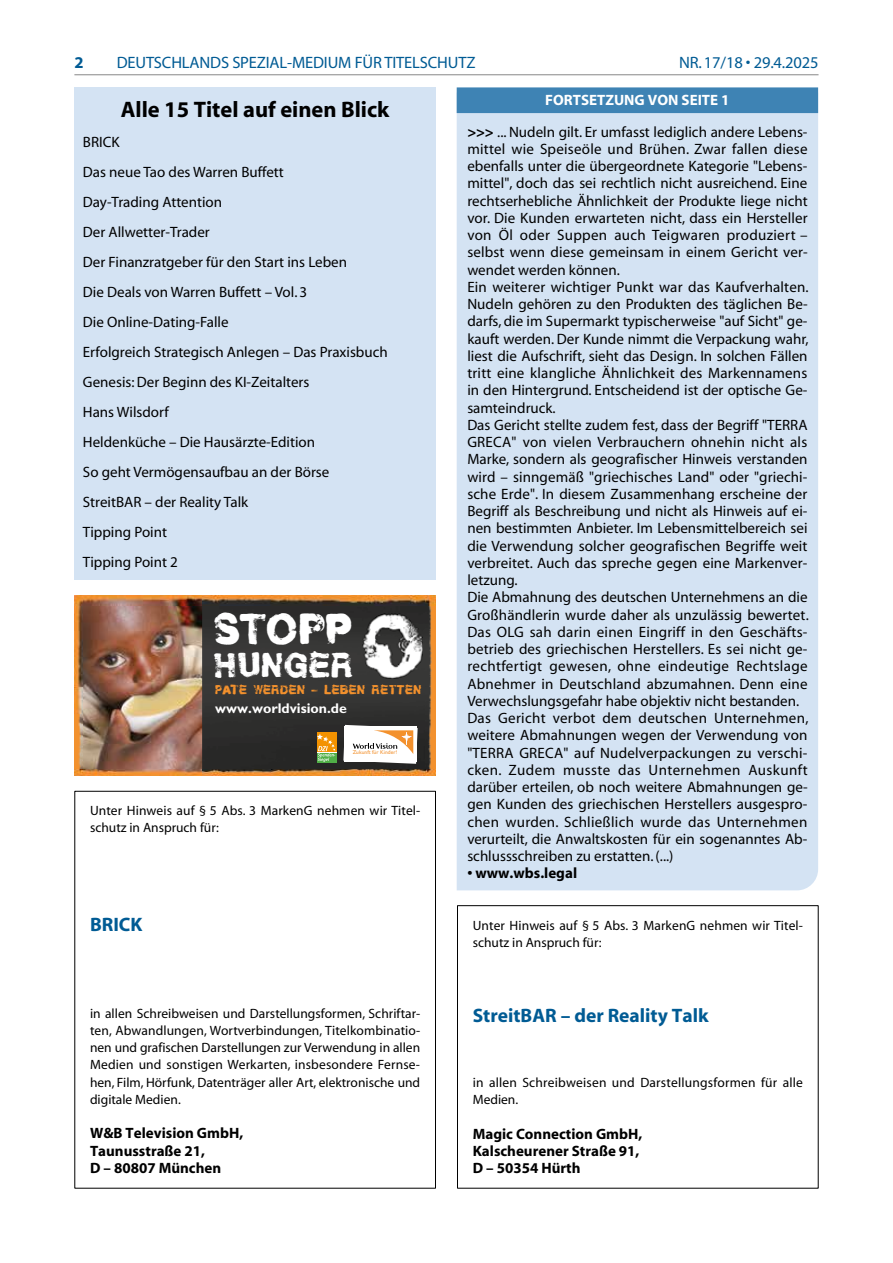
<style>
.page{position:relative;width:893px;height:1263px;background:#fff}
.page>*{position:absolute;margin:0;border:0;box-sizing:border-box;transform-origin:0 0}
.t1{font:41.7px "Helveticrap";color:#fff}
.t2{font:34.5px "Helveticrap";color:#fff}
.t3{font:700 22.5px "Myriad";color:#000}
.t4{font:700 19.5px "Myriad";color:#005b94}
.t5{font:16.5px "Myriad";letter-spacing:-.01em;color:#005b94}
.t6{font:700 16.5px "Myriad";color:#005b94}
.t7{font:15px/17.2px "Myriad";color:#000}
.t8{font:700 15px/17.2px "Myriad";color:#000}
.t9{font:700 15px "Myriad";color:#fff}
.t10{font:700 14.1px "Gill Sans";color:#fff}
.t11{font:13.5px/17.2px "Myriad";letter-spacing:.01em;color:#000}
.t12{font:12.75px "Helveticrap";color:#f3912d}
.t13{font:5.55px "Gill Sans";letter-spacing:.005em;color:#f3912d}
.s1{font-weight:700}
</style>
<div class="page">
<hr style="left:74px;top:74px;width:744px;height:1px;background:#878787">
<div style="left:74px;top:87px;width:362px;height:493px;background:#d4e3f3"></div>
<div style="left:457px;top:113px;width:361px;height:777px;background:#d4e3f3"></div>
<div style="left:457px;top:88px;width:360px;height:24px;background:#3e83b4"></div>
<div style="left:457px;top:87px;width:361px;height:26px;border:2px solid #3e83b4"></div>
<div style="left:457px;top:905px;width:362px;height:283px;border:1px solid #000"></div>
<div style="left:74px;top:791px;width:362px;height:397px;border:1px solid #000"></div>
<img style="left:82px;top:595px;width:344px;height:180px">
<svg style="left:343px;top:725px;width:75px;height:39px"></svg>
<div style="left:317px;top:733px;width:19px;height:29px;background:#fff"></div>
<div style="left:317px;top:733px;width:19px;height:19px;background:#f39200"></div>
<div style="left:317px;top:753px;width:19px;height:9px;background:#50af47"></div>
<svg style="left:317px;top:734px;width:18px;height:28px"></svg>
<img style="left:426px;top:605px;width:10px;height:164px">
<svg style="left:426px;top:595px;width:10px;height:10px"></svg>
<svg style="left:426px;top:769px;width:10px;height:6px"></svg>
<img style="left:74px;top:605px;width:8px;height:164px">
<svg style="left:74px;top:595px;width:8px;height:10px"></svg>
<svg style="left:74px;top:769px;width:8px;height:6px"></svg>
<img style="left:362px;top:613px;width:61px;height:65px">
<p class="t6" style="left:74px;top:54px;width:11px">2</p>
<p class="t5" style="left:117px;top:54px;width:360px">DEUTSCHLANDS SPEZIAL-MEDIUM FÜR TITELSCHUTZ</p>
<p class="t5" style="left:679px;top:54px;width:141px">NR. 17/18 • 29.4.2025</p>
<h3 class="t3" style="left:121px;top:98px;width:270px">Alle 15 Titel auf einen Blick</h3>
<p class="t7" style="left:83px;top:127px;width:306px;line-height:30px">BRICK<br>Das neue Tao des Warren Buffett<br>Day-Trading Attention<br>Der Allwetter-Trader<br>Der Finanzratgeber für den Start ins Leben<br>Die Deals von Warren Buffett – Vol. 3<br>Die Online-Dating-Falle<br>Erfolgreich Strategisch Anlegen – Das Praxisbuch<br>Genesis: Der Beginn des KI-Zeitalters<br>Hans Wilsdorf<br>Heldenküche – Die Hausärzte-Edition<br>So geht Vermögensaufbau an der Börse<br>StreitBAR – der Reality Talk<br>Tipping Point<br>Tipping Point 2</p>
<p class="t7" style="left:467px;top:124px;width:343px"><span class="s1">&gt;&gt;&gt;</span> ... Nudeln gilt. Er umfasst lediglich andere Lebens&shy;mittel wie Speiseöle und Brühen. Zwar fallen diese ebenfalls unter die übergeordnete Kategorie "Lebens&shy;mittel", doch das sei rechtlich nicht ausreichend. Eine rechtserhebliche Ähnlichkeit der Produkte liege nicht vor. Die Kunden erwarteten nicht, dass ein Hersteller von Öl oder Suppen auch Teigwaren produziert – selbst wenn diese gemeinsam in einem Gericht ver&shy;wendet werden können.<br>Ein weiterer wichtiger Punkt war das Kaufverhalten.<br>Nudeln gehören zu den Produkten des täglichen Be&shy;darfs, die im Supermarkt typischerweise "auf Sicht" ge&shy;kauft werden. Der Kunde nimmt die Verpackung wahr, liest die Aufschrift, sieht das Design. In solchen Fällen tritt eine klangliche Ähnlichkeit des Markennamens in den Hintergrund. Entscheidend ist der optische Ge&shy;samteindruck.<br>Das Gericht stellte zudem fest, dass der Begriff "TERRA GRECA" von vielen Verbrauchern ohnehin nicht als Marke, sondern als geografischer Hinweis verstanden wird – sinngemäß "griechisches Land" oder "griechi&shy;sche Erde". In diesem Zusammenhang erscheine der Begriff als Beschreibung und nicht als Hinweis auf ei&shy;nen bestimmten Anbieter. Im Lebensmittelbereich sei die Verwendung solcher geografischen Begriffe weit verbreitet. Auch das spreche gegen eine Markenver&shy;letzung.<br>Die Abmahnung des deutschen Unternehmens an die Großhändlerin wurde daher als unzulässig bewertet.<br>Das OLG sah darin einen Eingriff in den Geschäfts&shy;betrieb des griechischen Herstellers. Es sei nicht ge&shy;rechtfertigt gewesen, ohne eindeutige Rechtslage Abnehmer in Deutschland abzumahnen. Denn eine Verwechslungsgefahr habe objektiv nicht bestanden.<br>Das Gericht verbot dem deutschen Unternehmen, weitere Abmahnungen wegen der Verwendung von "TERRA GRECA" auf Nudelverpackungen zu verschi&shy;cken. Zudem musste das Unternehmen Auskunft darüber erteilen, ob noch weitere Abmahnungen ge&shy;gen Kunden des griechischen Herstellers ausgespro&shy;chen wurden. Schließlich wurde das Unternehmen verurteilt, die Anwaltskosten für ein sogenanntes Ab&shy;schlussschreiben zu erstatten. (...)</p>
<p class="t8" style="left:467px;top:865px;width:111px">• www.wbs.legal</p>
<p class="t9" style="left:545px;top:93px;width:186px">FORTSETZUNG VON SEITE 1</p>
<h1 class="t1" style="left:213px;top:602px;width:141px">STOPP</h1>
<h2 class="t2" style="left:213px;top:643px;width:142px">HUNGER</h2>
<p class="t12" style="left:215px;top:682px;width:208px">PATE WERDEN – LEBEN RETTEN</p>
<p class="t10" style="left:215px;top:700px;width:133px">www.worldvision.de</p>
<p class="t13" style="left:353px;top:749px;width:46px">Zukunft für Kinder!</p>
<p class="t11" style="left:90px;top:803px;width:332px">Unter Hinweis auf § 5 Abs. 3 MarkenG nehmen wir Titel&shy;schutz in Anspruch für:</p>
<h3 class="t4" style="left:90px;top:915px;width:54px">BRICK</h3>
<p class="t11" style="left:90px;top:1005px;width:332px;text-align:justify">in allen Schreibweisen und Darstellungsformen, Schriftar&shy;ten, Abwandlungen, Wortverbindungen, Titelkombinatio&shy;nen und grafischen Darstellungen zur Verwendung in allen Medien und sonstigen Werkarten, insbesondere Fernse&shy;hen, Film, Hörfunk, Datenträger aller Art, elektronische und digitale Medien.</p>
<p class="t8" style="left:90px;top:1125px;width:155px">W&amp;B Television GmbH,<br>Taunusstraße 21,<br>D – 80807 München</p>
<p class="t11" style="left:473px;top:917px;width:332px">Unter Hinweis auf § 5 Abs. 3 MarkenG nehmen wir Titel&shy;schutz in Anspruch für:</p>
<h3 class="t4" style="left:473px;top:1005px;width:237px">StreitBAR – der Reality Talk</h3>
<p class="t11" style="left:473px;top:1074px;width:332px">in allen Schreibweisen und Darstellungsformen für alle<br>Medien.</p>
<p class="t8" style="left:473px;top:1126px;width:171px">Magic Connection GmbH,<br>Kalscheurener Straße 91,<br>D – 50354 Hürth</p>
</div>
